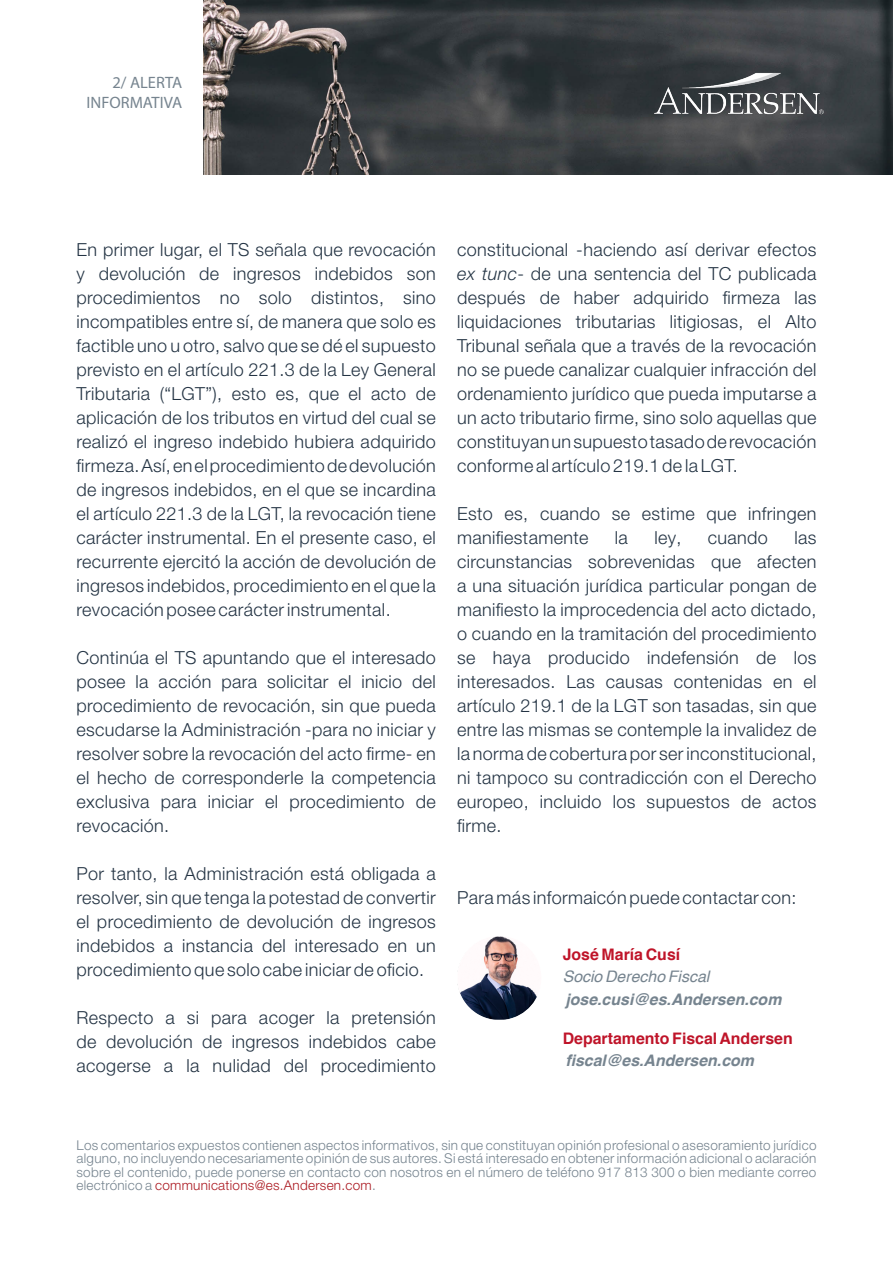
<style>
.page{position:relative;width:893px;height:1263px;background:#fff}
.page>*{position:absolute;margin:0;border:0;box-sizing:border-box;transform-origin:0 0}
.t1{font:300 18px/24px "Helvetica Neue LT Pro";letter-spacing:.02em;color:#243444;text-align:justify}
.t2{font:16.5px/19.8px "Myriad Pro";color:#76848f;text-align:right}
.t3{font:italic 700 15.9px "Helvetica";color:#76848f}
.t4{font:700 15.9px "Helvetica";color:#bf1429}
.t5{font:italic 15.9px "Helvetica";color:#76848f}
.t6{font:300 13.5px/13.5px "Helvetica Neue LT Pro";letter-spacing:.02em;color:#76848f;text-align:justify}
.s1{font-style:italic}
.s2{color:#ab1921}
</style>
<div class="page">
<img style="left:203px;top:0;width:690px;height:174px">
<img style="left:459px;top:936px;width:78px;height:84px">
<p class="t2" style="left:87px;top:73px;width:97px">2/ ALERTA<br>INFORMATIVA</p>
<p class="t1" style="left:77px;top:237px;width:361px">En primer lugar, el TS señala que revocación y devolución de ingresos indebidos son procedimientos no solo distintos, sino incompatibles entre sí, de manera que solo es factible uno u otro, salvo que se dé el supuesto previsto en el artículo 221.3 de la Ley General Tributaria (“LGT”), esto es, que el acto de aplicación de los tributos en virtud del cual se realizó el ingreso indebido hubiera adquirido firmeza. Así, en el procedimiento de devolución de ingresos indebidos, en el que se incardina el artículo 221.3 de la LGT, la revocación tiene carácter instrumental. En el presente caso, el recurrente ejercitó la acción de devolución de ingresos indebidos, procedimiento en el que la revocación posee carácter instrumental.</p>
<p class="t1" style="left:77px;top:645px;width:361px">Continúa el TS apuntando que el interesado posee la acción para solicitar el inicio del procedimiento de revocación, sin que pueda escudarse la Administración -para no iniciar y resolver sobre la revocación del acto firme- en el hecho de corresponderle la competencia exclusiva para iniciar el procedimiento de revocación.</p>
<p class="t1" style="left:77px;top:861px;width:361px">Por tanto, la Administración está obligada a resolver, sin que tenga la potestad de convertir el procedimiento de devolución de ingresos indebidos a instancia del interesado en un procedimiento que solo cabe iniciar de oficio.</p>
<p class="t1" style="left:77px;top:1005px;width:361px">Respecto a si para acoger la pretensión de devolución de ingresos indebidos cabe acogerse a la nulidad del procedimiento</p>
<p class="t1" style="left:457px;top:237px;width:361px">constitucional -haciendo así derivar efectos <span class="s1">ex tunc</span>- de una sentencia del TC publicada después de haber adquirido firmeza las liquidaciones tributarias litigiosas, el Alto Tribunal señala que a través de la revocación no se puede canalizar cualquier infracción del ordenamiento jurídico que pueda imputarse a un acto tributario firme, sino solo aquellas que constituyan un supuesto tasado de revocación conforme al artículo 219.1 de la LGT.</p>
<p class="t1" style="left:457px;top:501px;width:361px">Esto es, cuando se estime que infringen manifiestamente</p>
<p class="t1" style="left:457px;top:525px;width:361px;text-indent:337px">las circunstancias sobrevenidas que afecten a una situación jurídica particular pongan de manifiesto la improcedencia del acto dictado, o cuando en la tramitación del procedimiento se haya producido indefensión de los interesados. Las causas contenidas en el artículo 219.1 de la LGT son tasadas, sin que entre las mismas se contemple la invalidez de la norma de cobertura por ser inconstitucional, ni tampoco su contradicción con el Derecho europeo, incluido los supuestos de actos firme.</p>
<p class="t1" style="left:615px;top:525px;width:15px">la</p>
<p class="t1" style="left:654px;top:525px;width:29px">ley,</p>
<p class="t1" style="left:708px;top:525px;width:62px">cuando</p>
<p class="t1" style="left:457px;top:885px;width:341px">Para más informaicón puede contactar con:</p>
<p class="t4" style="left:563px;top:941px;width:119px">José María Cusí</p>
<p class="t5" style="left:563px;top:964px;width:148px">Socio Derecho Fiscal</p>
<p class="t3" style="left:565px;top:986px;width:218px">jose.cusi@es.Andersen.com</p>
<p class="t4" style="left:563px;top:1025px;width:232px">Departamento Fiscal Andersen</p>
<p class="t3" style="left:565px;top:1047px;width:190px">fiscal@es.Andersen.com</p>
<p class="t6" style="left:77px;top:1138px;width:741px">Los comentarios expuestos contienen aspectos informativos, sin que constituyan opinión profesional o asesoramiento jurídico alguno, no incluyendo necesariamente opinión de sus autores. Si está interesado en obtener información adicional o aclaración sobre el contenido, puede ponerse en contacto con nosotros en el número de teléfono 917 813 300 o bien mediante correo electrónico a <span class="s2">communications@es.Andersen.com</span>.</p>
</div>
